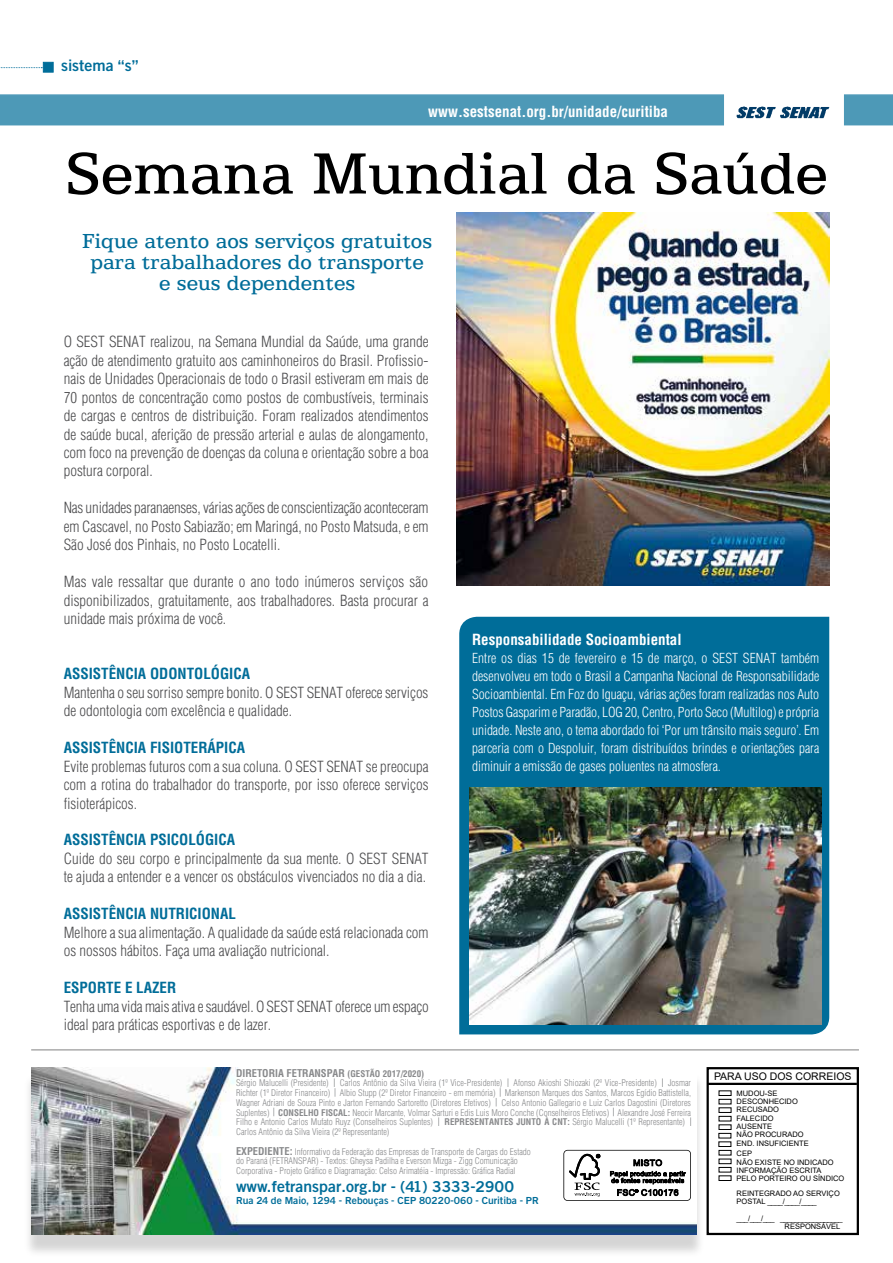
<style>
.page{position:relative;width:893px;height:1263px;background:#fff}
.page>*{position:absolute;margin:0;border:0;box-sizing:border-box;transform-origin:0 0}
.t1{font:60px "ATF Antique";color:#000}
.t2{font:21px/21px "ATF Antique";color:#006d99;text-align:center}
.t3{font:300 condensed 15px/18.5px "Helvetica";color:#4b4b4d;text-align:justify}
.t4{font:700 condensed 15px "Helvetica";color:#006d99}
.t5{font:700 condensed 15px "Helvetica";color:#fff}
.t6{font:700 15px "Goethe Gothic";color:#006d99}
.t7{font:300 condensed 13.5px/18px "Helvetica";color:#fff;text-align:justify}
.t8{font:700 condensed 10.5px "Helvetica";color:#88898b}
.t9{font:10.5px "Arial";color:#000}
.t10{font:700 9.75px "Goethe Gothic";color:#006d99}
.t11{font:300 condensed 9px/9.8px "Helvetica";color:#88898b}
.t12{font:7.5px/8.2px "Arial";color:#000}
.s1{font-size:9px}
.s2{font-weight:700}
.s3{font-weight:700;font-size:10.5px}
</style>
<div class="page">
<div style="left:706px;top:1067px;width:153px;height:168px;border:2px solid #000"></div>
<hr style="left:708px;top:1083px;width:149px;height:2px;background:#000">
<div style="left:719px;top:1090px;width:12px;height:6px;border:1px solid #000"></div>
<div style="left:719px;top:1099px;width:12px;height:5px;border:1px solid #000"></div>
<div style="left:719px;top:1107px;width:12px;height:6px;border:1px solid #000"></div>
<div style="left:719px;top:1116px;width:12px;height:5px;border:1px solid #000"></div>
<div style="left:719px;top:1124px;width:12px;height:6px;border:1px solid #000"></div>
<div style="left:718px;top:1133px;width:13px;height:5px;border:1px solid #000"></div>
<div style="left:718px;top:1141px;width:13px;height:6px;border:1px solid #000"></div>
<div style="left:719px;top:1150px;width:12px;height:5px;border:1px solid #000"></div>
<div style="left:719px;top:1159px;width:12px;height:5px;border:1px solid #000"></div>
<div style="left:719px;top:1167px;width:12px;height:5px;border:1px solid #000"></div>
<div style="left:719px;top:1175px;width:12px;height:6px;border:1px solid #000"></div>
<hr style="left:31px;top:1049px;width:828px;height:1px;background:#000">
<div style="left:23px;top:1074px;width:682px;height:183px;background:#000;opacity:.17"></div>
<img style="left:31px;top:1067px;width:665px;height:167px">
<svg style="left:334px;top:1078px;width:2px;height:19px"></svg>
<svg style="left:496px;top:1088px;width:5px;height:18px"></svg>
<svg style="left:563px;top:1150px;width:128px;height:51px"></svg>
<div style="left:0;top:94px;width:724px;height:31px;background:#4d99b7"></div>
<img style="left:736px;top:106px;width:94px;height:13px">
<div style="left:844px;top:94px;width:49px;height:31px;background:#4d99b7"></div>
<div style="left:43px;top:62px;width:10px;height:10px;background:#006d99;border:1px solid #006d99"></div>
<svg style="left:0;top:67px;width:42px;height:1px"></svg>
<div style="left:459px;top:616px;width:371px;height:419px;background:#006d99"></div>
<img style="left:469px;top:787px;width:353px;height:238px">
<img style="left:456px;top:213px;width:373px;height:373px">
<p class="t6" style="left:61px;top:57px;width:79px">sistema “s”</p>
<p class="t5" style="left:428px;top:103px;width:241px">www.sestsenat.org.br/unidade/curitiba</p>
<h1 class="t1" style="left:65px;top:140px;width:764px">Semana Mundial da Saúde</h1>
<h2 class="t2" style="left:82px;top:231px;width:351px">Fique atento aos serviços gratuitos para trabalhadores do transporte e seus dependentes</h2>
<p class="t3" style="left:64px;top:332px;width:366px">O SEST SENAT realizou, na Semana Mundial da Saúde, uma grande ação de atendimento gratuito aos caminhoneiros do Brasil. Profissio&shy;nais de Unidades Operacionais de todo o Brasil estiveram em mais de 70 pontos de concentração como postos de combustíveis, terminais de cargas e centros de distribuição. Foram realizados atendimentos de saúde bucal, aferição de pressão arterial e aulas de alongamento, com foco na prevenção de doenças da coluna e orientação sobre a boa postura corporal.</p>
<p class="t3" style="left:64px;top:499px;width:366px">Nas unidades paranaenses, várias ações de conscientização aconteceram em Cascavel, no Posto Sabiazão; em Maringá, no Posto Matsuda, e em São José dos Pinhais, no Posto Locatelli.</p>
<p class="t3" style="left:64px;top:572px;width:366px">Mas vale ressaltar que durante o ano todo inúmeros serviços são disponibilizados, gratuitamente, aos trabalhadores. Basta procurar a unidade mais próxima de você.</p>
<p class="t4" style="left:64px;top:665px;width:188px">ASSISTÊNCIA ODONTOLÓGICA</p>
<p class="t3" style="left:64px;top:683px;width:366px">Mantenha o seu sorriso sempre bonito. O SEST SENAT oferece serviços de odontologia com excelência e qualidade.</p>
<p class="t4" style="left:64px;top:739px;width:183px">ASSISTÊNCIA FISIOTERÁPICA</p>
<p class="t3" style="left:64px;top:757px;width:366px">Evite problemas futuros com a sua coluna. O SEST SENAT se preocupa com a rotina do trabalhador do transporte, por isso oferece serviços fisioterápicos.</p>
<p class="t4" style="left:64px;top:831px;width:173px">ASSISTÊNCIA PSICOLÓGICA</p>
<p class="t3" style="left:64px;top:849px;width:366px">Cuide do seu corpo e principalmente da sua mente. O SEST SENAT te ajuda a entender e a vencer os obstáculos vivenciados no dia a dia.</p>
<p class="t4" style="left:64px;top:905px;width:174px">ASSISTÊNCIA NUTRICIONAL</p>
<p class="t3" style="left:64px;top:923px;width:366px">Melhore a sua alimentação. A qualidade da saúde está relacionada com os nossos hábitos. Faça uma avaliação nutricional.</p>
<p class="t4" style="left:64px;top:978px;width:114px">ESPORTE E LAZER</p>
<p class="t3" style="left:64px;top:997px;width:366px">Tenha uma vida mais ativa e saudável. O SEST SENAT oferece um espaço ideal para práticas esportivas e de lazer.</p>
<p class="t5" style="left:472px;top:630px;width:211px">Responsabilidade Socioambiental</p>
<p class="t7" style="left:472px;top:649px;width:349px">Entre os dias 15 de fevereiro e 15 de março, o SEST SENAT também desenvolveu em todo o Brasil a Campanha Nacional de Responsabilidade Socioambiental. Em Foz do Iguaçu, várias ações foram realizadas nos Auto Postos Gasparim e Paradão, LOG 20, Centro, Porto Seco (Multilog) e própria unidade. Neste ano, o tema abordado foi ‘Por um trânsito mais seguro’. Em parceria com o Despoluir, foram distribuídos brindes e orientações para diminuir a emissão de gases poluentes na atmosfera.</p>
<p class="t8" style="left:236px;top:1066px;width:190px">DIRETORIA FETRANSPAR <span class="s1">(GESTÃO 2017/2020)</span></p>
<p class="t9" style="left:714px;top:1069px;width:139px">PARA USO DOS CORREIOS</p>
<p class="t11" style="left:236px;top:1078px;width:456px;text-align:justify">Sérgio Malucelli (Presidente) Carlos Antônio da Silva Vieira (1º Vice-Presidente) Afonso Akioshi Shiozaki (2º Vice-Presidente) Josmar Richter (1º Diretor Financeiro) Albio Stupp (2º Diretor Financeiro - em memória) Markenson Marques dos Santos, Marcos Egídio Battistella, Wagner Adriani de Souza Pinto e Jarton Fernando Sartoretto (Diretores Efetivos) Celso Antonio Gallegario e Luiz Carlos Dagostini (Diretores Suplentes) <span class="s2">CONSELHO FISCAL:</span> Neocir Marcante, Volmar Sarturi e Edis Luis Moro Conche (Conselheiros Efetivos) Alexandre José Ferreira Filho e Antonio Carlos Mufato Ruyz (Conselheiros Suplentes)</p>
<p class="t12" style="left:737px;top:1089px;width:69px">MUDOU-SE<br>DESCONHECIDO<br>RECUSADO<br>FALECIDO<br>AUSENTE<br>NÃO PROCURADO</p>
<p class="t12" style="left:737px;top:1139px;width:99px;line-height:9.3px">END. INSUFICIENTE<br>CEP<br>NÃO EXISTE NO INDICADO</p>
<p class="t12" style="left:737px;top:1166px;width:109px">INFORMAÇÃO ESCRITA<br>PELO PORTEIRO OU SÍNDICO</p>
<p class="t12" style="left:737px;top:1189px;width:105px">REINTEGRADO AO SERVIÇO<br>POSTAL ____/____/____</p>
<p class="t12" style="left:785px;top:1214px;width:60px;text-indent:-48px">___/___/___ _________________<br>RESPONSÁVEL</p>
<p class="t11" style="left:445px;top:1117px;width:242px"><span class="s2">REPRESENTANTES JUNTO À CNT:</span> Sérgio Malucelli (1º Representante)</p>
<p class="t11" style="left:236px;top:1122px;width:296px;line-height:19.5px">Carlos Antônio da Silva Vieira (2º Representante)<br><span class="s3">EXPEDIENTE:</span> Informativo da Federação das Empresas de Transporte de Cargas do Estado</p>
<p class="t11" style="left:236px;top:1156px;width:283px">do Paraná (FETRANSPAR) - Textos: Gheysa Padilha e Everson Mizga - Zigg Comunicação<br>Corporativa - Projeto Gráfico e Diagramação: Celso Arimatéia - Impressão: Gráfica Radial</p>
<p class="t6" style="left:236px;top:1177px;width:280px">www.fetranspar.org.br - (41) 3333-2900</p>
<p class="t10" style="left:236px;top:1194px;width:304px">Rua 24 de Maio, 1294 - Rebouças - CEP 80220-060 - Curitiba - PR</p>
</div>
